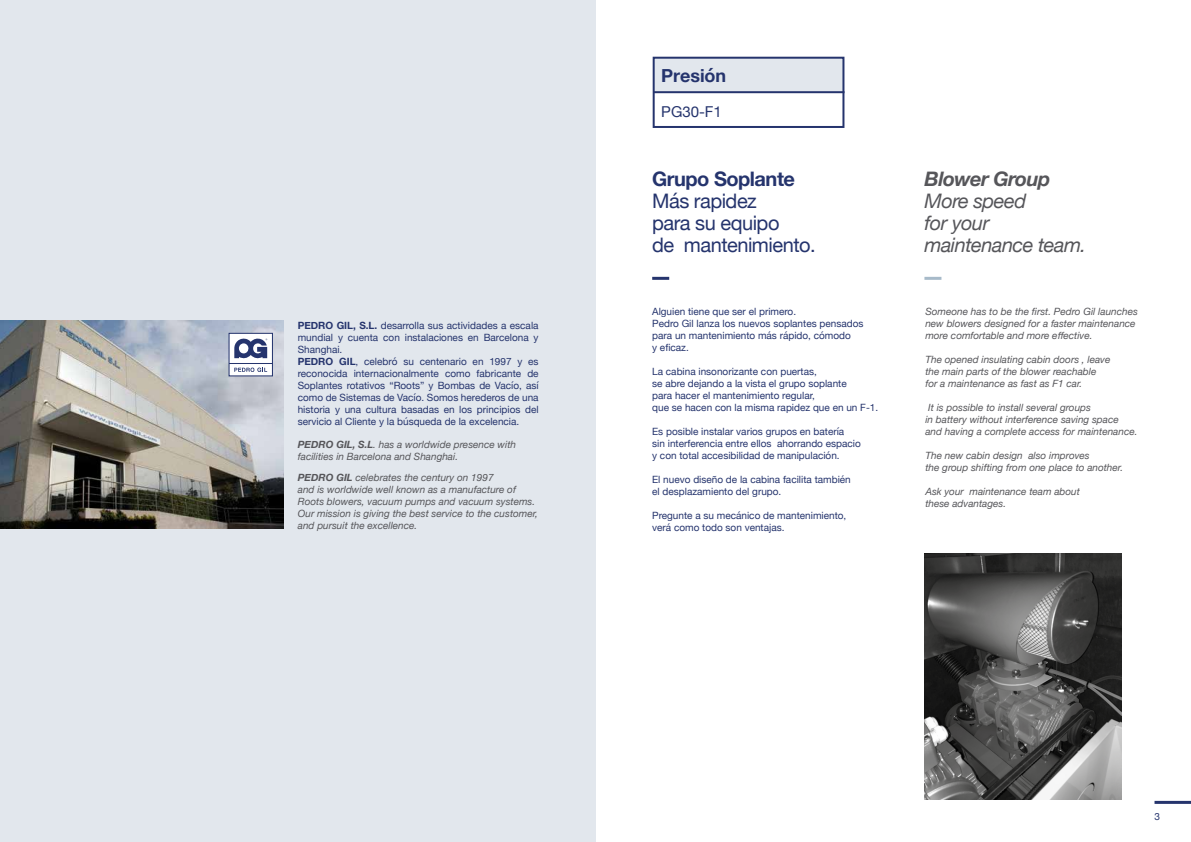
<style>
.page{position:relative;width:1191px;height:842px;background:#fff}
.page>*{position:absolute;margin:0;border:0;box-sizing:border-box;transform-origin:0 0}
.t1{font:20px/22px "Helvetica Neue";letter-spacing:-.025em;color:#25346d}
.t2{font:italic 20px/22px "Helvetica Neue";letter-spacing:-.025em;color:#56565a}
.t3{font:700 20px "Helvetica Neue";letter-spacing:-.025em;color:#25346d}
.t4{font:italic 700 20px "Helvetica Neue";letter-spacing:-.025em;color:#56565a}
.t5{font:700 18px "Helvetica Neue";color:#25346d}
.t6{font:15px "Helvetica Neue";color:#25346d}
.t7{font:10px/12px "Helvetica Neue";color:#25346d}
.t8{font:italic 10px/12px "Helvetica Neue";color:#56565a}
.s1{font-weight:700}
</style>
<div class="page">
<div style="left:653px;top:58px;width:190px;height:34px;background:#e2e7ed"></div>
<hr style="left:1154px;top:801px;width:37px;height:3px;background:#25346d">
<div style="left:0;top:0;width:595px;height:842px;background:#e2e7ed"></div>
<div style="left:652px;top:57px;width:192px;height:71px;border:2px solid #25346d"></div>
<hr style="left:653px;top:91px;width:191px;height:2px;background:#25346d">
<hr style="left:652px;top:277px;width:17px;height:3px;background:#25346d">
<hr style="left:924px;top:277px;width:17px;height:3px;background:#a7bac9">
<img style="left:0;top:321px;width:283px;height:207px">
<div style="left:229px;top:333px;width:43px;height:43px;background:#fff"></div>
<hr style="left:229px;top:363px;width:43px;height:1px;background:#25346d">
<div style="left:228px;top:333px;width:45px;height:43px;border:1px solid #25346d"></div>
<svg style="left:234px;top:368px;width:33px;height:4px"></svg>
<svg style="left:234px;top:338px;width:33px;height:21px"></svg>
<img style="left:924px;top:553px;width:197px;height:246px">
<p class="t7" style="left:298px;top:320px;width:242px"><span class="s1">PEDRO GIL, S.L.</span> desarrolla sus actividades a escala mundial y cuenta con instalaciones en Barcelona y Shanghai.<br><span class="s1">PEDRO GIL</span>, celebró su centenario en 1997 y es reconocida internacionalmente como fabricante de Soplantes rotativos “Roots” y Bombas de Vacío, así como de Sistemas de Vacío. Somos herederos de una historia y una cultura basadas en los principios del servicio al Cliente y la búsqueda de la excelencia.</p>
<p class="t8" style="left:298px;top:439px;width:220px"><span class="s1">PEDRO GIL, S.L</span>. has a worldwide presence with facilities in Barcelona and Shanghai.</p>
<p class="t8" style="left:298px;top:472px;width:241px"><span class="s1">PEDRO GIL</span> celebrates the century on 1997<br>and is worldwide well known as a manufacture of Roots blowers, vacuum pumps and vacuum systems.<br>Our mission is giving the best service to the customer, and pursuit the excellence.</p>
<h2 class="t5" style="left:661px;top:61px;width:66px">Presión</h2>
<h3 class="t6" style="left:661px;top:101px;width:62px">PG30-F1</h3>
<h1 class="t3" style="left:652px;top:163px;width:144px">Grupo Soplante</h1>
<h1 class="t1" style="left:652px;top:191px;width:165px">Más rapidez<br>para su equipo<br>de mantenimiento.</h1>
<p class="t7" style="left:652px;top:306px;width:213px">Alguien tiene que ser el primero.<br>Pedro Gil lanza los nuevos soplantes pensados para un mantenimiento más rápido, cómodo<br>y eficaz.</p>
<p class="t7" style="left:652px;top:366px;width:227px">La cabina insonorizante con puertas,<br>se abre dejando a la vista el grupo soplante<br>para hacer el mantenimiento regular,<br>que se hacen con la misma rapidez que en un F-1.</p>
<p class="t7" style="left:652px;top:426px;width:210px">Es posible instalar varios grupos en batería<br>sin interferencia entre ellos ahorrando espacio y con total accesibilidad de manipulación.</p>
<p class="t7" style="left:652px;top:474px;width:200px">El nuevo diseño de la cabina facilita también el desplazamiento del grupo.</p>
<p class="t7" style="left:652px;top:510px;width:196px">Pregunte a su mecánico de mantenimiento, verá como todo son ventajas.</p>
<h1 class="t4" style="left:924px;top:163px;width:127px">Blower Group</h1>
<h1 class="t2" style="left:924px;top:191px;width:163px">More speed<br>for your maintenance team.</h1>
<p class="t8" style="left:925px;top:306px;width:214px">Someone has to be the first. Pedro Gil launches new blowers designed for a faster maintenance more comfortable and more effective.</p>
<p class="t8" style="left:925px;top:354px;width:187px">The opened insulating cabin doors , leave the main parts of the blower reachable for a maintenance as fast as F1 car.</p>
<p class="t8" style="left:925px;top:402px;width:214px">It is possible to install several groups<br>in battery without interference saving space and having a complete access for maintenance.</p>
<p class="t8" style="left:925px;top:450px;width:199px">The new cabin design also improves<br>the group shifting from one place to another.</p>
<p class="t8" style="left:925px;top:486px;width:156px">Ask your maintenance team about these advantages.</p>
<p class="t7" style="left:1154px;top:811px;width:7px">3</p>
</div>
